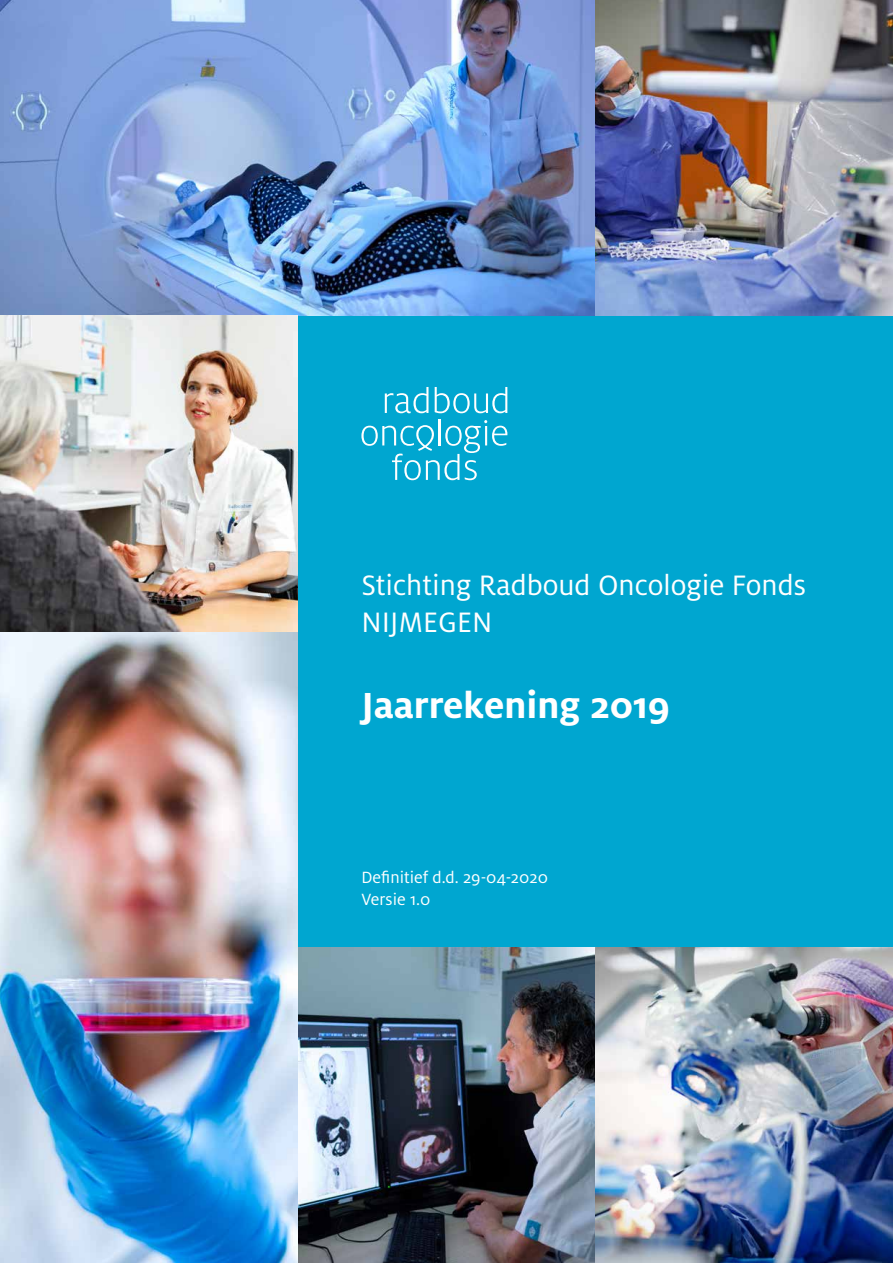
<style>
.page{position:relative;width:893px;height:1263px;background:#00a6d0}
.page>*{position:absolute;margin:0;border:0;box-sizing:border-box;transform-origin:0 0}
.t1{font:700 40.2px "Milo OT";color:#fff}
.t2{font:31.2px/37.3px "Milo OT";color:#fff}
.t3{font:18px/21.6px "Milo OT";color:#fff}
</style>
<div class="page">
<img style="left:298px;top:947px;width:595px;height:316px">
<img style="left:0;top:316px;width:298px;height:947px">
<img style="left:0;top:0;width:893px;height:316px">
<svg style="left:385px;top:387px;width:43px;height:26px"></svg>
<svg style="left:435px;top:387px;width:72px;height:26px"></svg>
<hr style="left:438px;top:419px;width:2px;height:26px;background:#fff">
<svg style="left:361px;top:420px;width:146px;height:60px"></svg>
<p class="t2" style="left:361px;top:567px;width:446px">Stichting Radboud Oncologie Fonds<br>NIJMEGEN</p>
<p class="t1" style="left:361px;top:682px;width:310px">Jaarrekening 2019</p>
<p class="t3" style="left:361px;top:867px;width:188px">Definitief d.d. 29-04-2020<br>Versie 1.0</p>
</div>
